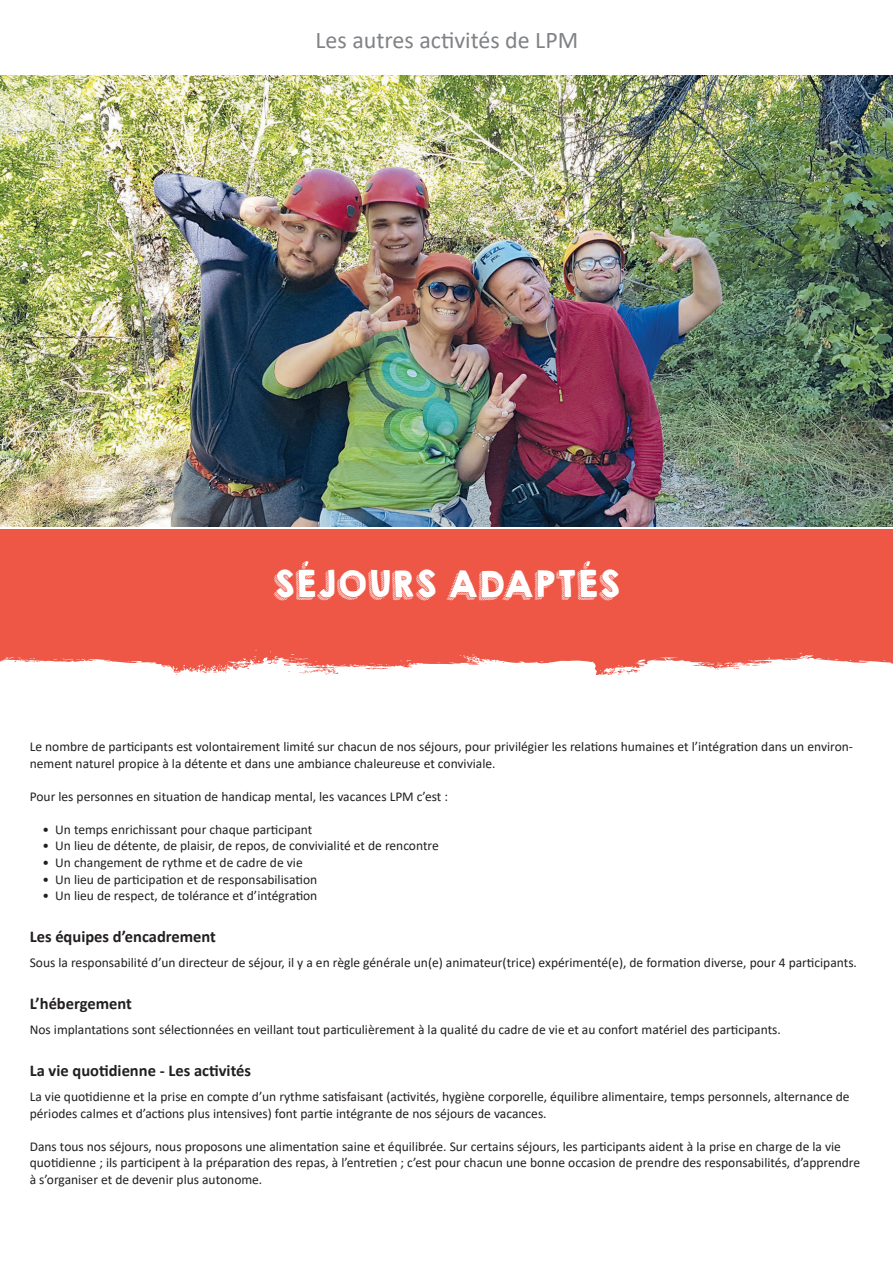
<style>
.page{position:relative;width:893px;height:1263px;background:#fff}
.page>*{position:absolute;margin:0;border:0;box-sizing:border-box;transform-origin:0 0}
.Titre1{font:33px "KGHAPPY";color:#fff}
.t1{font:24px "Calibri";color:#808285}
.Titre3{font:700 16.5px "Calibri";color:#231f20}
.t2{font:13.5px/16.5px "Calibri";color:#231f20}
</style>
<div class="page">
<img style="left:0;top:76px;width:893px;height:450px">
<div style="left:0;top:529px;width:893px;height:146px;background:#ee5646"></div>
<svg style="left:0;top:655px;width:893px;height:20px;fill:#fff"></svg>
<svg style="left:448px;top:662px;width:6px;height:2px"></svg>
<svg style="left:460px;top:654px;width:17px;height:9px"></svg>
<p class="t1" style="left:316px;top:23px;width:264px">Les autres activités de LPM</p>
<p class="Titre1" style="left:273px;top:558px;width:349px">SÉJOURS ADAPTÉS</p>
<p class="t2" style="left:30px;top:738px;width:825px">Le nombre de participants est volontairement limité sur chacun de nos séjours, pour privilégier les relations humaines et l’intégration dans un environ&shy;nement naturel propice à la détente et dans une ambiance chaleureuse et conviviale.</p>
<p class="t2" style="left:30px;top:788px;width:420px">Pour les personnes en situation de handicap mental, les vacances LPM c’est :</p>
<p class="t2" style="left:43px;top:821px;width:271px">• Un temps enrichissant pour chaque participant</p>
<p class="t2" style="left:43px;top:837px;width:398px">• Un lieu de détente, de plaisir, de repos, de convivialité et de rencontre</p>
<p class="t2" style="left:43px;top:854px;width:262px">• Un changement de rythme et de cadre de vie</p>
<p class="t2" style="left:43px;top:870px;width:276px">• Un lieu de participation et de responsabilisation</p>
<p class="t2" style="left:43px;top:887px;width:276px">• Un lieu de respect, de tolérance et d’intégration</p>
<p class="Titre3" style="left:30px;top:925px;width:188px">Les équipes d’encadrement</p>
<p class="t2" style="left:30px;top:954px;width:829px">Sous la responsabilité d’un directeur de séjour, il y a en règle générale un(e) animateur(trice) expérimenté(e), de formation diverse, pour 4 participants.</p>
<p class="Titre3" style="left:30px;top:992px;width:104px">L’hébergement</p>
<p class="t2" style="left:30px;top:1021px;width:753px">Nos implantations sont sélectionnées en veillant tout particulièrement à la qualité du cadre de vie et au confort matériel des participants.</p>
<p class="Titre3" style="left:30px;top:1059px;width:223px">La vie quotidienne - Les activités</p>
<p class="t2" style="left:30px;top:1088px;width:821px">La vie quotidienne et la prise en compte d’un rythme satisfaisant (activités, hygiène corporelle, équilibre alimentaire, temps personnels, alternance de périodes calmes et d’actions plus intensives) font partie intégrante de nos séjours de vacances.</p>
<p class="t2" style="left:30px;top:1137px;width:832px">Dans tous nos séjours, nous proposons une alimentation saine et équilibrée. Sur certains séjours, les participants aident à la prise en charge de la vie quotidienne ; ils participent à la préparation des repas, à l’entretien ; c’est pour chacun une bonne occasion de prendre des responsabilités, d’apprendre à s’organiser et de devenir plus autonome.</p>
</div>
